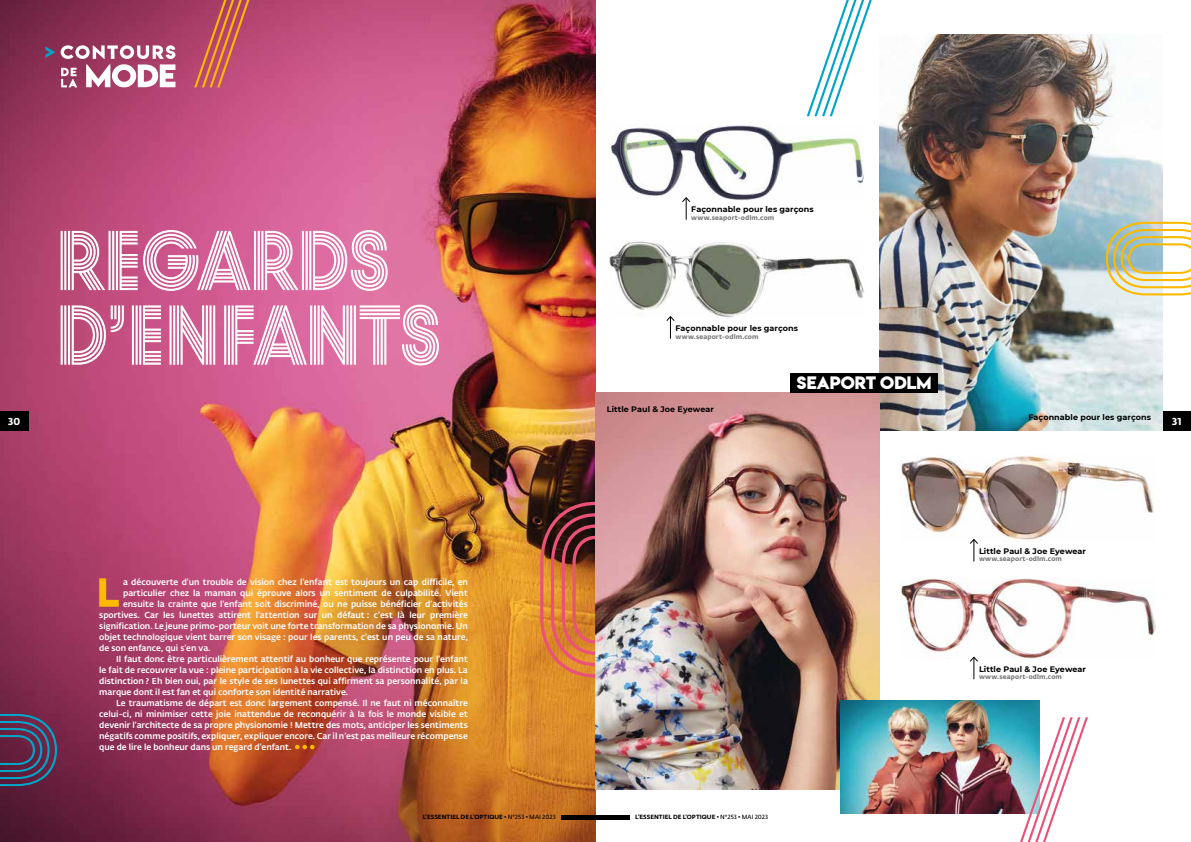
<style>
.page{position:relative;width:1191px;height:842px;background:#fff}
.page>*{position:absolute;margin:0;border:0;box-sizing:border-box;transform-origin:0 0}
.t1{font:16px "Lemon Milkbold";color:#fff}
.t2{font:10px "Fedra Sans Alt Pro Bold LF";color:#fff}
.t3{font:8.5px "Fedra Sans Alt Pro Med LF";color:#fff}
.t4{font:700 8px "Montserrat";letter-spacing:.01em;color:#000}
.t5{font:6.5px "Fedra Sans Alt Pro Bold LF";letter-spacing:.02em;color:#797979}
.t6{font:6px "Fedra Sans Alt Pro Bold LF";letter-spacing:.005em;color:#000}
.s1{font-family:"Fedra Sans Alt Pro Demi LF";color:#fbba00}
.s2{font-family:"Fedra Sans Alt Pro Demi LF"}
</style>
<div class="page">
<div style="left:1162px;top:411px;width:29px;height:20px;background:#000"></div>
<hr style="left:595px;top:815px;width:34px;height:4px;background:#000">
<img style="left:0;top:0;width:595px;height:842px">
<div style="left:0;top:411px;width:28px;height:20px;background:#000"></div>
<hr style="left:561px;top:815px;width:34px;height:4px;background:#000">
<svg style="left:45px;top:46px;width:10px;height:12px"></svg>
<svg style="left:61px;top:45px;width:114px;height:42px"></svg>
<svg style="left:60px;top:304px;width:379px;height:62px"></svg>
<svg style="left:60px;top:229px;width:328px;height:62px"></svg>
<svg style="left:0;top:714px;width:57px;height:72px"></svg>
<svg style="left:295px;top:745px;width:19px;height:4px"></svg>
<svg style="left:99px;top:578px;width:20px;height:29px"></svg>
<img style="left:879px;top:34px;width:283px;height:397px">
<img style="left:900px;top:579px;width:255px;height:80px">
<img style="left:901px;top:455px;width:253px;height:85px">
<svg style="left:540px;top:502px;width:55px;height:175px"></svg>
<svg style="left:1106px;top:222px;width:85px;height:73px"></svg>
<svg style="left:968px;top:656px;width:11px;height:23px"></svg>
<img style="left:609px;top:241px;width:256px;height:77px">
<img style="left:609px;top:125px;width:255px;height:75px">
<svg style="left:665px;top:315px;width:10px;height:24px"></svg>
<svg style="left:968px;top:538px;width:11px;height:23px"></svg>
<svg style="left:681px;top:196px;width:10px;height:24px"></svg>
<img style="left:595px;top:393px;width:284px;height:396px">
<img style="left:840px;top:700px;width:199px;height:114px">
<svg style="left:194px;top:0;width:55px;height:87px"></svg>
<svg style="left:1020px;top:717px;width:68px;height:125px"></svg>
<svg style="left:807px;top:0;width:64px;height:116px"></svg>
<div style="left:790px;top:373px;width:148px;height:20px;background:#000"></div>
<p class="t2" style="left:8px;top:413px;width:14px">30</p>
<p class="t3" style="left:123px;top:575px;width:346px">a découverte d’un trouble de vision chez l’enfant est toujours un cap difficile, en</p>
<p class="t3" style="left:123px;top:586px;width:346px">particulier chez la maman qui éprouve alors un sentiment de culpabilité. Vient</p>
<p class="t3" style="left:123px;top:597px;width:346px">ensuite la crainte que l’enfant soit discriminé, ou ne puisse bénéficier d’activités</p>
<p class="t3" style="left:99px;top:608px;width:370px">sportives. Car les lunettes attirent l’attention sur un défaut : c’est là leur première</p>
<p class="t3" style="left:99px;top:619px;width:370px">signification. Le jeune primo-porteur voit une forte transformation de sa physionomie. Un</p>
<p class="t3" style="left:99px;top:630px;width:370px">objet technologique vient barrer son visage : pour les parents, c’est un peu de sa nature,</p>
<p class="t3" style="left:99px;top:641px;width:113px">de son enfance, qui s’en va.</p>
<p class="t3" style="left:116px;top:652px;width:353px">Il faut donc être particulièrement attentif au bonheur que représente pour l’enfant</p>
<p class="t3" style="left:99px;top:663px;width:370px">le fait de recouvrer la vue : pleine participation à la vie collective, la distinction en plus. La</p>
<p class="t3" style="left:99px;top:674px;width:370px">distinction ? Eh bien oui, par le style de ses lunettes qui affirment sa personnalité, par la</p>
<p class="t3" style="left:99px;top:685px;width:250px">marque dont il est fan et qui conforte son identité narrative.</p>
<p class="t3" style="left:116px;top:696px;width:353px">Le traumatisme de départ est donc largement compensé. Il ne faut ni méconnaître</p>
<p class="t3" style="left:99px;top:707px;width:370px">celui-ci, ni minimiser cette joie inattendue de reconquérir à la fois le monde visible et</p>
<p class="t3" style="left:99px;top:718px;width:370px">devenir l’architecte de sa propre physionomie ! Mettre des mots, anticiper les sentiments</p>
<p class="t3" style="left:99px;top:729px;width:370px">négatifs comme positifs, expliquer, expliquer encore. Car il n’est pas meilleure récompense</p>
<p class="t3" style="left:99px;top:740px;width:216px">que de lire le bonheur dans un regard d’enfant. <span class="s1">• • •</span></p>
<p class="t6" style="left:423px;top:812px;width:134px">L’ESSENTIEL DE L’OPTIQUE <span class="s2">• N°253 • MAI 2023</span></p>
<p class="t4" style="left:691px;top:203px;width:124px">Façonnable pour les garçons</p>
<p class="t5" style="left:691px;top:212px;width:85px">www.seaport-odlm.com</p>
<p class="t4" style="left:675px;top:322px;width:124px">Façonnable pour les garçons</p>
<p class="t5" style="left:675px;top:331px;width:85px">www.seaport-odlm.com</p>
<p class="t4" style="left:607px;top:403px;width:109px">Little Paul &amp; Joe Eyewear</p>
<h1 class="t1" style="left:797px;top:371px;width:136px">SEAPORT ODLM</h1>
<p class="t4" style="left:1028px;top:411px;width:124px">Façonnable pour les garçons</p>
<p class="t2" style="left:1172px;top:413px;width:11px">31</p>
<p class="t4" style="left:979px;top:545px;width:109px">Little Paul &amp; Joe Eyewear</p>
<p class="t5" style="left:979px;top:554px;width:85px">www.seaport-odlm.com</p>
<p class="t4" style="left:979px;top:663px;width:109px">Little Paul &amp; Joe Eyewear</p>
<p class="t5" style="left:979px;top:672px;width:85px">www.seaport-odlm.com</p>
<p class="t6" style="left:635px;top:812px;width:134px">L’ESSENTIEL DE L’OPTIQUE <span class="s2">• N°253 • MAI 2023</span></p>
</div>
